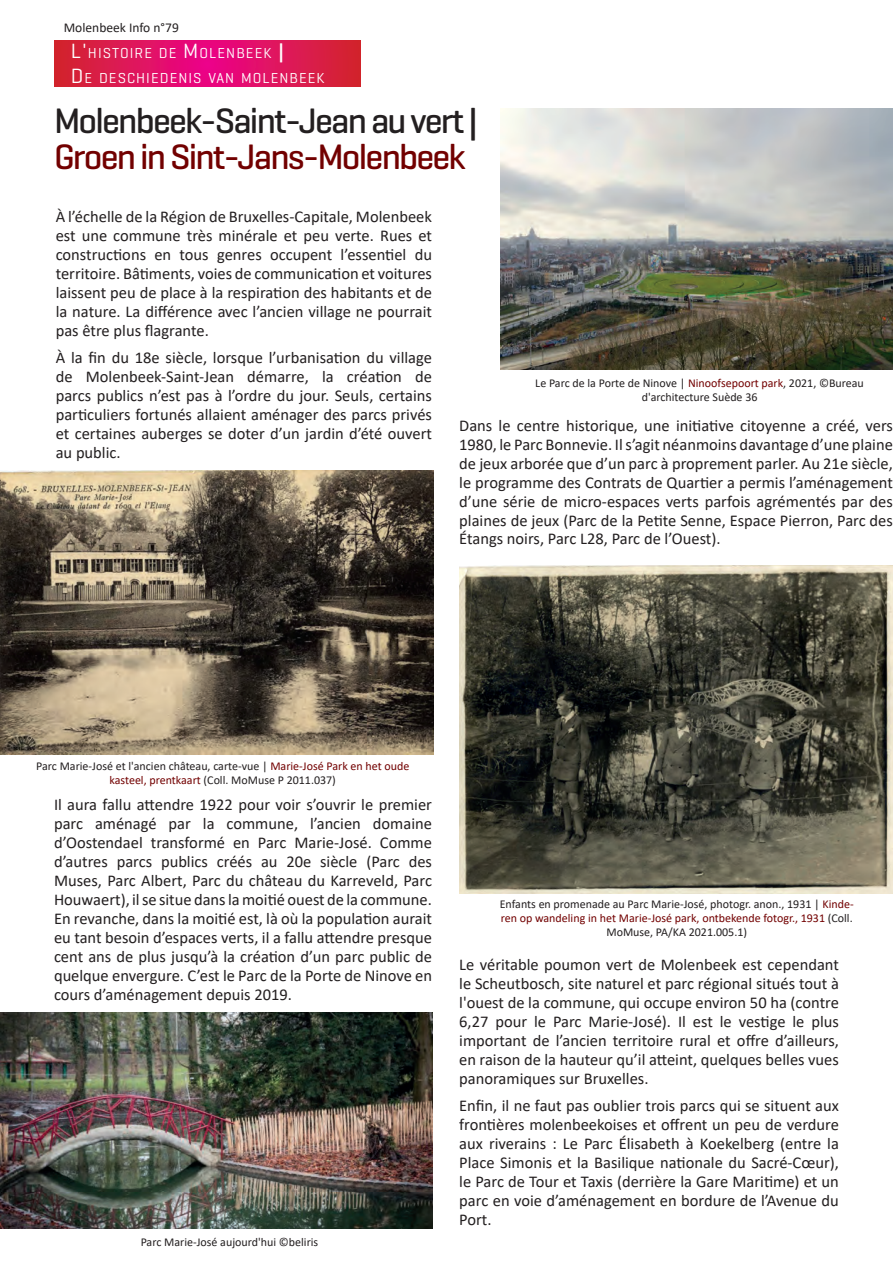
<style>
.page{position:relative;width:893px;height:1263px;background:#fff}
.page>*{position:absolute;margin:0;border:0;box-sizing:border-box;transform-origin:0 0}
.t1{font:500 36px "Geogrotesque";letter-spacing:-.05em;color:#231f20}
.t2{font:500 36px "Geogrotesque";letter-spacing:-.05em;color:#720000}
.t3{font:16.5px/18.9px "Calibri";color:#231f20;text-align:justify}
.t4{font:14.7px/25.2px "Geogrotesque";letter-spacing:.07em;color:#fff}
.t5{font:13.5px "Calibri";color:#231f20}
.t6{font:12px/13.8px "Calibri";color:#231f20;text-align:center}
.s1{font-size:21px}
.s2{font-weight:500;font-size:21px}
.s3{color:#720000}
</style>
<div class="page">
<svg style="left:54px;top:41px;width:306px;height:46px;background:#de1559"></svg>
<img style="left:0;top:471px;width:434px;height:283px">
<img style="left:459px;top:566px;width:434px;height:328px">
<img style="left:501px;top:108px;width:392px;height:262px">
<img style="left:0;top:1013px;width:432px;height:216px">
<p class="t5" style="left:64px;top:18px;width:117px">Molenbeek Info n°79</p>
<p class="t4" style="left:71px;top:40px;width:255px"><span class="s1">L'</span>HISTOIRE DE <span class="s1">M</span> OLENBEEK <span class="s2">|<br></span><span class="s1">D</span>E DESCHIEDENIS VAN MOLENBEEK</p>
<h1 class="t1" style="left:54px;top:98px;width:426px">Molenbeek-Saint-Jean au vert |</h1>
<h1 class="t2" style="left:54px;top:134px;width:413px">Groen in Sint-Jans-Molenbeek</h1>
<p class="t3" style="left:56px;top:206px;width:378px">À l’échelle de la Région de Bruxelles-Capitale, Molenbeek est une commune très minérale et peu verte. Rues et constructions en tous genres occupent l’essentiel du territoire. Bâtiments, voies de communication et voitures laissent peu de place à la respiration des habitants et de la nature. La différence avec l’ancien village ne pourrait pas être plus flagrante.</p>
<p class="t3" style="left:56px;top:348px;width:378px">À la fin du 18e siècle, lorsque l’urbanisation du village de Molenbeek-Saint-Jean démarre, la création de parcs publics n’est pas à l’ordre du jour. Seuls, certains particuliers fortunés allaient aménager des parcs privés et certaines auberges se doter d’un jardin d’été ouvert au public.</p>
<p class="t6" style="left:535px;top:376px;width:330px">Le Parc de la Porte de Ninove | <span class="s3">Ninoofsepoort park</span>, 2021, ©Bureau d'architecture Suède 36</p>
<p class="t3" style="left:459px;top:415px;width:435px">Dans le centre historique, une initiative citoyenne a créé, vers 1980, le Parc Bonnevie. Il s’agit néanmoins davantage d’une plaine de jeux arborée que d’un parc à proprement parler. Au 21e siècle, le programme des Contrats de Quartier a permis l’aménagement d’une série de micro-espaces verts parfois agrémentés par des plaines de jeux (Parc de la Petite Senne, Espace Pierron, Parc des Étangs noirs, Parc L28, Parc de l’Ouest).</p>
<p class="t6" style="left:36px;top:759px;width:375px">Parc Marie-José et l'ancien château, carte-vue | <span class="s3">Marie-José Park en het oude kasteel, prentkaart</span> (Coll. MoMuse P 2011.037)</p>
<p class="t3" style="left:54px;top:794px;width:380px">Il aura fallu attendre 1922 pour voir s’ouvrir le premier parc aménagé par la commune, l’ancien domaine d’Oostendael transformé en Parc Marie-José. Comme d’autres parcs publics créés au 20e siècle (Parc des Muses, Parc Albert, Parc du château du Karreveld, Parc Houwaert), il se situe dans la moitié ouest de la commune.<br>En revanche, dans la moitié est, là où la population aurait eu tant besoin d’espaces verts, il a fallu attendre presque cent ans de plus jusqu’à la création d’un parc public de quelque envergure. C’est le Parc de la Porte de Ninove en cours d’aménagement depuis 2019.</p>
<p class="t6" style="left:141px;top:1235px;width:179px">Parc Marie-José aujourd'hui ©beliris</p>
<p class="t6" style="left:500px;top:897px;width:355px">Enfants en promenade au Parc Marie-José, photogr. anon., 1931 | <span class="s3">Kinde&shy;ren op wandeling in het Marie-José park, ontbekende fotogr., 1931</span> (Coll.<br>MoMuse, PA/KA 2021.005.1)</p>
<p class="t3" style="left:459px;top:954px;width:381px">Le véritable poumon vert de Molenbeek est cependant le Scheutbosch, site naturel et parc régional situés tout à l'ouest de la commune, qui occupe environ 50 ha (contre 6,27 pour le Parc Marie-José). Il est le vestige le plus important de l’ancien territoire rural et offre d’ailleurs, en raison de la hauteur qu’il atteint, quelques belles vues panoramiques sur Bruxelles.</p>
<p class="t3" style="left:459px;top:1096px;width:381px">Enfin, il ne faut pas oublier trois parcs qui se situent aux frontières molenbeekoises et offrent un peu de verdure aux riverains : Le Parc Élisabeth à Koekelberg (entre la Place Simonis et la Basilique nationale du Sacré-Cœur), le Parc de Tour et Taxis (derrière la Gare Maritime) et un parc en voie d’aménagement en bordure de l’Avenue du Port.</p>
</div>
